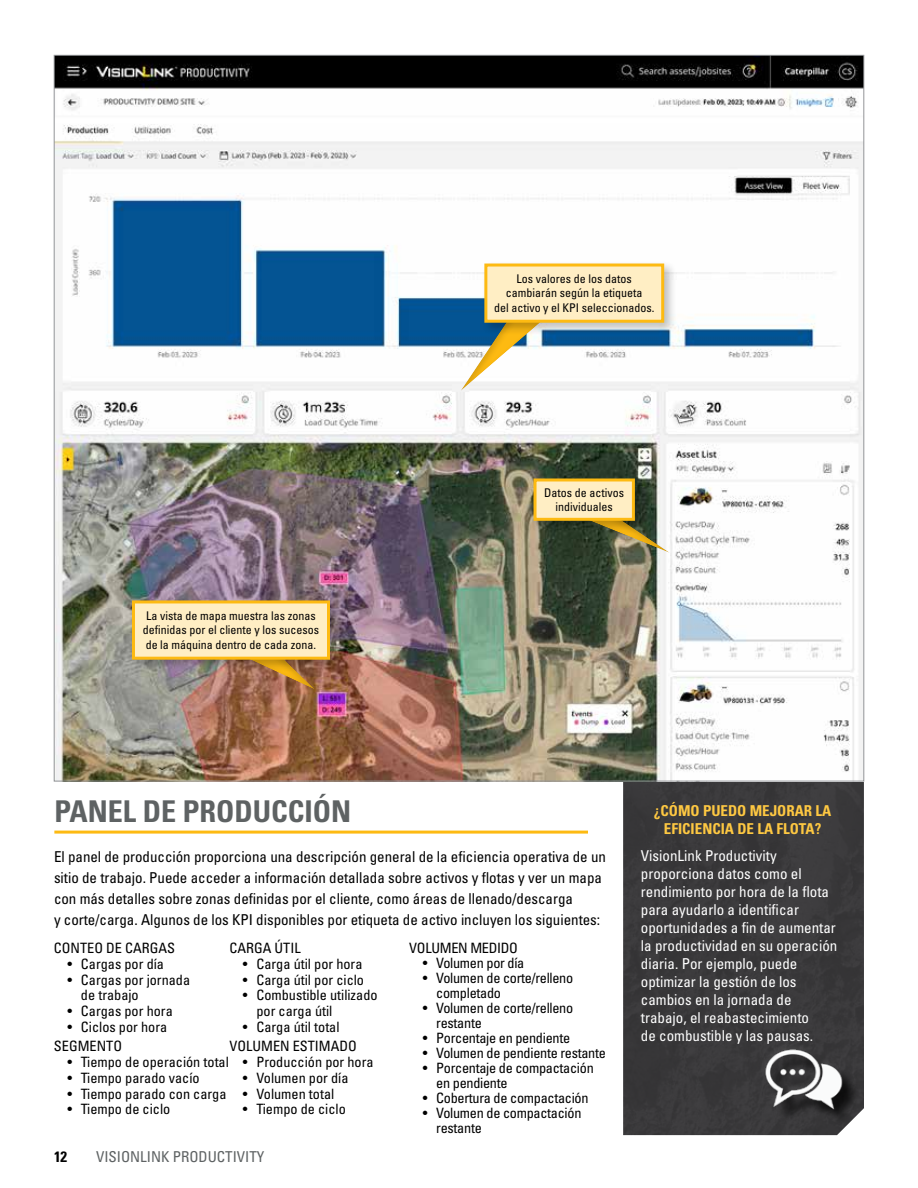
<style>
.page{position:relative;width:918px;height:1188px;background:#fff}
.page>*{position:absolute;margin:0;border:0;box-sizing:border-box;transform-origin:0 0}
.t1{font:700 condensed 30px "Univers LT Std";color:#5e6263}
.t2{font:condensed 15px/21px "Univers LT Std";color:#000}
.t3{font:condensed 15px/18px "Univers LT Std";color:#fff}
.t4{font:700 condensed 15px/18px "Univers LT Std";color:#fec842;text-align:center}
.t5{font:condensed 15px "Univers LT Std";color:#5e6263}
.t6{font:700 condensed 15px "Univers LT Std";color:#000}
.t7{font:condensed 14.25px/15.8px "Univers LT Std";color:#000}
.t8{font:condensed 14.25px/15px "Univers LT Std";letter-spacing:-.02em;color:#000}
.t9{font:condensed 12px/14.4px "Univers LT Std";color:#000;text-align:center}
</style>
<div class="page">
<hr style="left:54px;top:831px;width:534px;height:3px;background:#fdba12">
<div style="left:623px;top:781px;width:241px;height:354px;background:#3a393b"></div>
<div style="left:768px;top:1052px;width:92px;height:74px;background:#000;opacity:.75"></div>
<img style="left:756px;top:1042px;width:93px;height:79px">
<img style="left:56px;top:57px;width:806px;height:722px">
<svg style="left:232px;top:673px;width:95px;height:31px;background:#a1694e"></svg>
<div style="left:129px;top:597px;width:214px;height:76px;background:#000;opacity:.25"></div>
<div style="left:133px;top:602px;width:195px;height:56px;background:#ffeec4"></div>
<div style="left:132px;top:600px;width:198px;height:60px;border:3px solid #fdba12"></div>
<svg style="left:563px;top:486px;width:116px;height:79px"></svg>
<div style="left:530px;top:475px;width:118px;height:59px;background:#000;opacity:.25"></div>
<div style="left:535px;top:480px;width:98px;height:39px;background:#ffeec4"></div>
<div style="left:534px;top:478px;width:101px;height:43px;border:3px solid #fdba12"></div>
<svg style="left:444px;top:277px;width:119px;height:128px"></svg>
<div style="left:481px;top:260px;width:196px;height:76px;background:#000;opacity:.25"></div>
<div style="left:486px;top:265px;width:177px;height:56px;background:#ffeec4"></div>
<div style="left:484px;top:264px;width:180px;height:59px;border:3px solid #fdba12"></div>
<p class="t9" style="left:494px;top:271px;width:162px">Los valores de los datos cambiarán según la etiqueta<br>del activo y el KPI seleccionados.</p>
<p class="t9" style="left:143px;top:608px;width:178px;text-align:left">La vista de mapa muestra las zonas definidas por el cliente y los sucesos de la máquina dentro de cada zona.</p>
<p class="t9" style="left:544px;top:485px;width:81px">Datos de activos individuales</p>
<h1 class="t1" style="left:54px;top:793px;width:298px">PANEL DE PRODUCCIÓN</h1>
<p class="t2" style="left:54px;top:846px;width:554px">El panel de producción proporciona una descripción general de la eficiencia operativa de un sitio de trabajo. Puede acceder a información detallada sobre activos y flotas y ver un mapa con más detalles sobre zonas definidas por el cliente, como áreas de llenado/descarga<br>y corte/carga. Algunos de los KPI disponibles por etiqueta de activo incluyen los siguientes:</p>
<p class="t7" style="left:54px;top:940px;width:123px">CONTEO DE CARGAS</p>
<p class="t7" style="left:67px;top:956px;width:98px">• Cargas por día</p>
<p class="t7" style="left:81px;top:972px;width:111px;text-indent:-13px">• Cargas por jornada de trabajo</p>
<p class="t7" style="left:67px;top:1003px;width:107px">• Cargas por hora</p>
<p class="t7" style="left:67px;top:1019px;width:101px">• Ciclos por hora</p>
<p class="t7" style="left:229px;top:940px;width:73px">CARGA ÚTIL</p>
<p class="t7" style="left:243px;top:956px;width:121px">• Carga útil por hora</p>
<p class="t7" style="left:243px;top:972px;width:123px">• Carga útil por ciclo</p>
<p class="t7" style="left:256px;top:987px;width:123px;text-indent:-13px">• Combustible utilizado por carga útil</p>
<p class="t7" style="left:243px;top:1019px;width:98px">• Carga útil total</p>
<p class="t7" style="left:54px;top:1038px;width:70px">SEGMENTO</p>
<p class="t7" style="left:67px;top:1054px;width:163px">• Tiempo de operación total</p>
<p class="t7" style="left:67px;top:1070px;width:134px">• Tiempo parado vacío</p>
<p class="t7" style="left:67px;top:1085px;width:161px">• Tiempo parado con carga</p>
<p class="t7" style="left:67px;top:1101px;width:104px">• Tiempo de ciclo</p>
<p class="t7" style="left:229px;top:1038px;width:129px">VOLUMEN ESTIMADO</p>
<p class="t7" style="left:243px;top:1054px;width:132px">• Producción por hora</p>
<p class="t7" style="left:243px;top:1070px;width:107px">• Volumen por día</p>
<p class="t7" style="left:243px;top:1086px;width:93px">• Volumen total</p>
<p class="t7" style="left:243px;top:1101px;width:104px">• Tiempo de ciclo</p>
<p class="t6" style="left:54px;top:1147px;width:15px">12</p>
<p class="t5" style="left:96px;top:1147px;width:170px">VISIONLINK PRODUCTIVITY</p>
<p class="t8" style="left:409px;top:940px;width:110px">VOLUMEN MEDIDO</p>
<p class="t8" style="left:423px;top:955px;width:103px">• Volumen por día</p>
<p class="t8" style="left:436px;top:971px;width:138px;text-indent:-13px">• Volumen de corte/relleno completado</p>
<p class="t8" style="left:436px;top:1001px;width:138px;text-indent:-13px">• Volumen de corte/relleno restante</p>
<p class="t8" style="left:423px;top:1031px;width:149px">• Porcentaje en pendiente</p>
<p class="t8" style="left:423px;top:1046px;width:185px">• Volumen de pendiente restante</p>
<p class="t8" style="left:436px;top:1061px;width:159px;text-indent:-13px">• Porcentaje de compactación en pendiente</p>
<p class="t8" style="left:423px;top:1091px;width:167px">• Cobertura de compactación</p>
<p class="t8" style="left:436px;top:1106px;width:147px;text-indent:-13px">• Volumen de compactación restante</p>
<p class="t4" style="left:654px;top:801px;width:179px">¿CÓMO PUEDO MEJORAR LA<br>EFICIENCIA DE LA FLOTA?</p>
<p class="t3" style="left:641px;top:846px;width:198px">VisionLink Productivity proporciona datos como el rendimiento por hora de la flota para ayudarlo a identificar oportunidades a fin de aumentar la productividad en su operación diaria. Por ejemplo, puede optimizar la gestión de los cambios en la jornada de trabajo, el reabastecimiento<br>de combustible y las pausas.</p>
</div>
